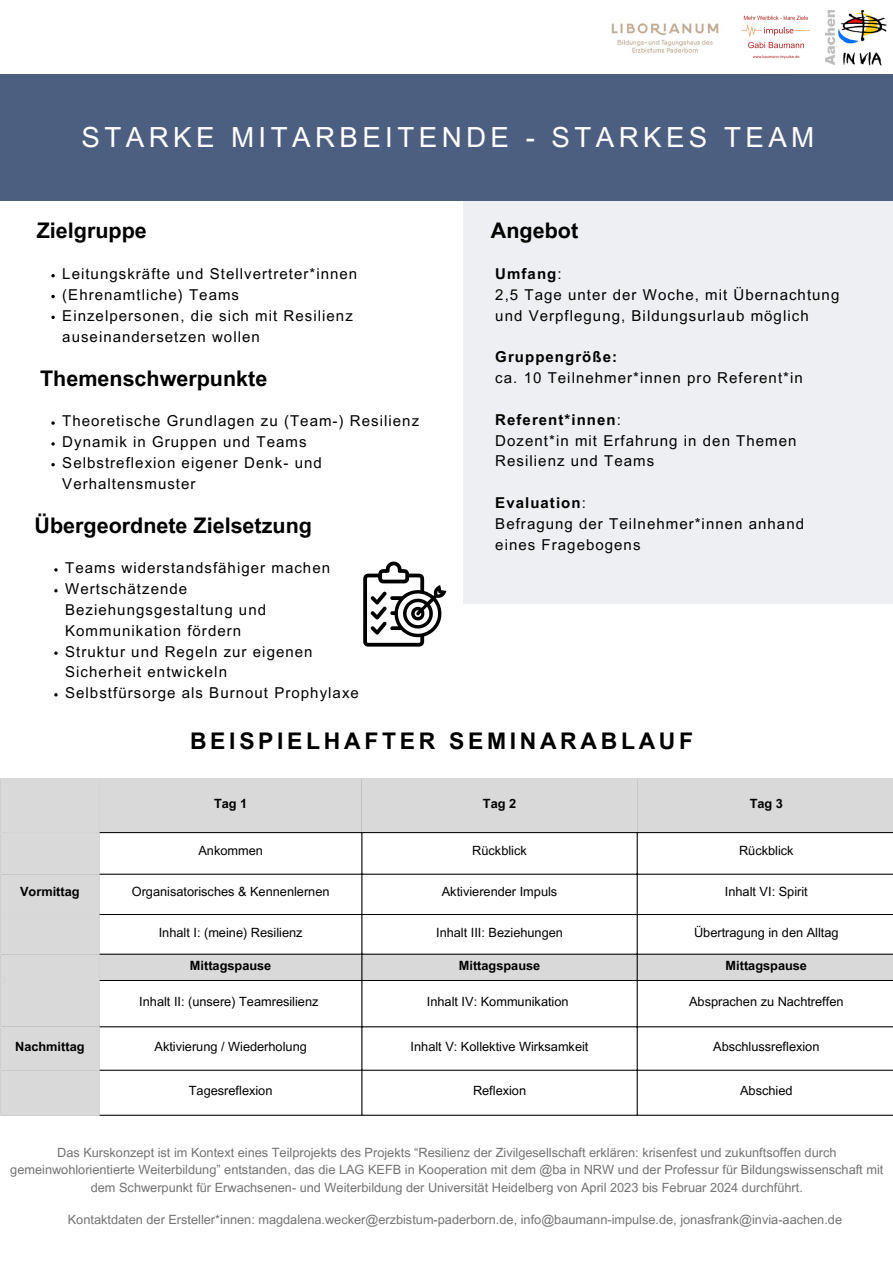
<style>
.page{position:relative;width:893px;height:1263px;background:#fff}
.page>*{position:absolute;margin:0;border:0;box-sizing:border-box;transform-origin:0 0}
.t1{font:27.67px "Arial MT Pro";letter-spacing:.16em;color:#fff}
.t2{font:700 22.95px "Arial MT Pro";letter-spacing:.16em;color:#000}
.t3{font:700 21.52px "Arial MT Pro";color:#000}
.t4{font:15px/20.9px "Arial MT Pro";letter-spacing:.07em;color:#000}
.t5{font:12.75px/17.4px "Arial MT Pro";color:#737373;text-align:center}
.t6{font:12.75px "Arial MT Pro";color:#000}
.t7{font:700 12.75px "Arial MT Pro";color:#000}
.s1{font-weight:700}
</style>
<div class="page">
<div style="left:463px;top:113px;width:430px;height:491px;background:#edeff2"></div>
<svg style="left:1px;top:779px;width:891px;height:336px"></svg>
<hr style="left:0;top:779px;width:1px;height:336px;background:#d9d9d9">
<hr style="left:99px;top:779px;width:1px;height:336px;background:#d9d9d9">
<hr style="left:362px;top:779px;width:1px;height:53px;background:#d9d9d9">
<hr style="left:637px;top:779px;width:1px;height:53px;background:#d9d9d9">
<hr style="left:892px;top:779px;width:1px;height:53px;background:#d9d9d9">
<hr style="left:0;top:778px;width:893px;height:1px;background:#d9d9d9">
<hr style="left:0;top:832px;width:100px;height:1px;background:#d9d9d9">
<hr style="left:0;top:874px;width:100px;height:1px;background:#d9d9d9">
<hr style="left:0;top:914px;width:100px;height:1px;background:#d9d9d9">
<hr style="left:0;top:954px;width:100px;height:1px;background:#d9d9d9">
<hr style="left:0;top:980px;width:100px;height:1px;background:#d9d9d9">
<hr style="left:0;top:1026px;width:100px;height:1px;background:#d9d9d9">
<hr style="left:0;top:1070px;width:100px;height:1px;background:#d9d9d9">
<hr style="left:0;top:1115px;width:100px;height:1px;background:#d9d9d9">
<hr style="left:362px;top:833px;width:1px;height:282px;background:#000">
<hr style="left:637px;top:833px;width:1px;height:282px;background:#000">
<hr style="left:892px;top:833px;width:1px;height:282px;background:#000">
<hr style="left:100px;top:832px;width:793px;height:1px;background:#000">
<hr style="left:100px;top:874px;width:793px;height:1px;background:#000">
<hr style="left:100px;top:914px;width:793px;height:1px;background:#000">
<hr style="left:100px;top:954px;width:793px;height:1px;background:#000">
<hr style="left:100px;top:980px;width:793px;height:1px;background:#000">
<hr style="left:100px;top:1026px;width:793px;height:1px;background:#000">
<hr style="left:100px;top:1070px;width:793px;height:1px;background:#000">
<hr style="left:100px;top:1115px;width:793px;height:1px;background:#000">
<svg style="left:363px;top:561px;width:83px;height:86px"></svg>
<img style="left:741px;top:15px;width:70px;height:44px">
<img style="left:611px;top:23px;width:108px;height:30px">
<img style="left:825px;top:11px;width:61px;height:55px">
<svg style="left:51px;top:421px;width:4px;height:4px"></svg>
<svg style="left:51px;top:442px;width:4px;height:4px"></svg>
<svg style="left:51px;top:463px;width:4px;height:3px"></svg>
<svg style="left:51px;top:274px;width:4px;height:3px"></svg>
<svg style="left:51px;top:295px;width:4px;height:3px"></svg>
<svg style="left:51px;top:316px;width:4px;height:3px"></svg>
<svg style="left:54px;top:568px;width:4px;height:4px"></svg>
<svg style="left:54px;top:589px;width:4px;height:3px"></svg>
<svg style="left:54px;top:651px;width:4px;height:4px"></svg>
<svg style="left:54px;top:693px;width:4px;height:3px"></svg>
<div style="left:0;top:74px;width:893px;height:127px;background:#4d5f81"></div>
<p class="t1" style="left:81px;top:127px;width:734px">STARKE MITARBEITENDE - STARKES TEAM</p>
<p class="t3" style="left:37px;top:223px;width:111px">Zielgruppe</p>
<p class="t3" style="left:491px;top:223px;width:89px">Angebot</p>
<p class="t4" style="left:62px;top:265px;width:296px">Leitungskräfte und Stellvertreter*innen</p>
<p class="t4" style="left:62px;top:286px;width:178px">(Ehrenamtliche) Teams</p>
<p class="t4" style="left:62px;top:307px;width:292px">Einzelpersonen, die sich mit Resilienz auseinandersetzen wollen</p>
<p class="t3" style="left:40px;top:370px;width:229px">Themenschwerpunkte</p>
<p class="t4" style="left:62px;top:413px;width:358px">Theoretische Grundlagen zu (Team-) Resilienz</p>
<p class="t4" style="left:62px;top:433px;width:246px">Dynamik in Gruppen und Teams</p>
<p class="t4" style="left:62px;top:454px;width:261px">Selbstreflexion eigener Denk- und<br>Verhaltensmuster</p>
<p class="t3" style="left:35px;top:517px;width:279px">Übergeordnete Zielsetzung</p>
<p class="t4" style="left:65px;top:559px;width:266px">Teams widerstandsfähiger machen</p>
<p class="t4" style="left:65px;top:580px;width:202px">Wertschätzende<br>Beziehungsgestaltung und<br>Kommunikation fördern</p>
<p class="t4" style="left:65px;top:643px;width:249px">Struktur und Regeln zur eigenen<br>Sicherheit entwickeln</p>
<p class="t4" style="left:65px;top:684px;width:295px">Selbstfürsorge als Burnout Prophylaxe</p>
<p class="t4" style="left:495px;top:265px;width:345px"><span class="s1">Umfang</span>:<br>2,5 Tage unter der Woche, mit Übernachtung und Verpflegung, Bildungsurlaub möglich</p>
<p class="t4" style="left:495px;top:348px;width:309px"><span class="s1">Gruppengröße:<br></span>ca. 10 Teilnehmer*innen pro Referent*in</p>
<p class="t4" style="left:495px;top:411px;width:303px"><span class="s1">Referent*innen</span>:<br>Dozent*in mit Erfahrung in den Themen<br>Resilienz und Teams</p>
<p class="t4" style="left:495px;top:494px;width:310px"><span class="s1">Evaluation</span>:<br>Befragung der Teilnehmer*innen anhand eines Fragebogens</p>
<p class="t2" style="left:190px;top:732px;width:504px">BEISPIELHAFTER SEMINARABLAUF</p>
<p class="t7" style="left:214px;top:799px;width:35px">Tag 1</p>
<p class="t7" style="left:483px;top:799px;width:35px">Tag 2</p>
<p class="t7" style="left:749px;top:799px;width:35px">Tag 3</p>
<h1 class="t6" style="left:198px;top:846px;width:66px">Ankommen</h1>
<p class="t6" style="left:472px;top:846px;width:56px">Rückblick</p>
<h3 class="t6" style="left:739px;top:846px;width:56px">Rückblick</h3>
<h4 class="t7" style="left:20px;top:887px;width:61px">Vormittag</h4>
<h4 class="t6" style="left:132px;top:887px;width:199px">Organisatorisches &amp; Kennenlernen</h4>
<h4 class="t6" style="left:442px;top:887px;width:117px">Aktivierender Impuls</h4>
<h4 class="t6" style="left:725px;top:887px;width:84px">Inhalt VI: Spirit</h4>
<h3 class="t6" style="left:159px;top:927px;width:145px">Inhalt I: (meine) Resilienz</h3>
<h4 class="t6" style="left:436px;top:927px;width:128px">Inhalt III: Beziehungen</h4>
<h4 class="t6" style="left:694px;top:927px;width:146px">Übertragung in den Alltag</h4>
<h4 class="t7" style="left:190px;top:960px;width:83px">Mittagspause</h4>
<h3 class="t7" style="left:459px;top:960px;width:83px">Mittagspause</h3>
<h4 class="t7" style="left:725px;top:960px;width:83px">Mittagspause</h4>
<h4 class="t6" style="left:139px;top:997px;width:181px">Inhalt II: (unsere) Teamresilienz</h4>
<h4 class="t6" style="left:427px;top:997px;width:143px">Inhalt IV: Kommunikation</h4>
<h3 class="t6" style="left:689px;top:997px;width:156px">Absprachen zu Nachtreffen</h3>
<p class="t7" style="left:15px;top:1041px;width:71px">Nachmittag</p>
<h4 class="t6" style="left:154px;top:1041px;width:154px">Aktivierung / Wiederholung</h4>
<h4 class="t6" style="left:411px;top:1041px;width:179px">Inhalt V: Kollektive Wirksamkeit</h4>
<h4 class="t6" style="left:713px;top:1041px;width:108px">Abschlussreflexion</h4>
<h4 class="t6" style="left:189px;top:1086px;width:85px">Tagesreflexion</h4>
<h2 class="t6" style="left:473px;top:1086px;width:55px">Reflexion</h2>
<p class="t6" style="left:740px;top:1086px;width:54px">Abschied</p>
<p class="t5" style="left:10px;top:1145px;width:874px">Das Kurskonzept ist im Kontext eines Teilprojekts des Projekts “Resilienz der Zivilgesellschaft erklären: krisenfest und zukunftsoffen durch gemeinwohlorientierte Weiterbildung” entstanden, das die LAG KEFB in Kooperation mit dem @ba in NRW und der Professur für Bildungswissenschaft mit dem Schwerpunkt für Erwachsenen- und Weiterbildung der Universität Heidelberg von April 2023 bis Februar 2024 durchführt.</p>
<p class="t5" style="left:68px;top:1212px;width:776px">Kontaktdaten der Ersteller*innen: magdalena.wecker@erzbistum-paderborn.de, info@baumann-impulse.de, jonasfrank@invia-aachen.de</p>
</div>
